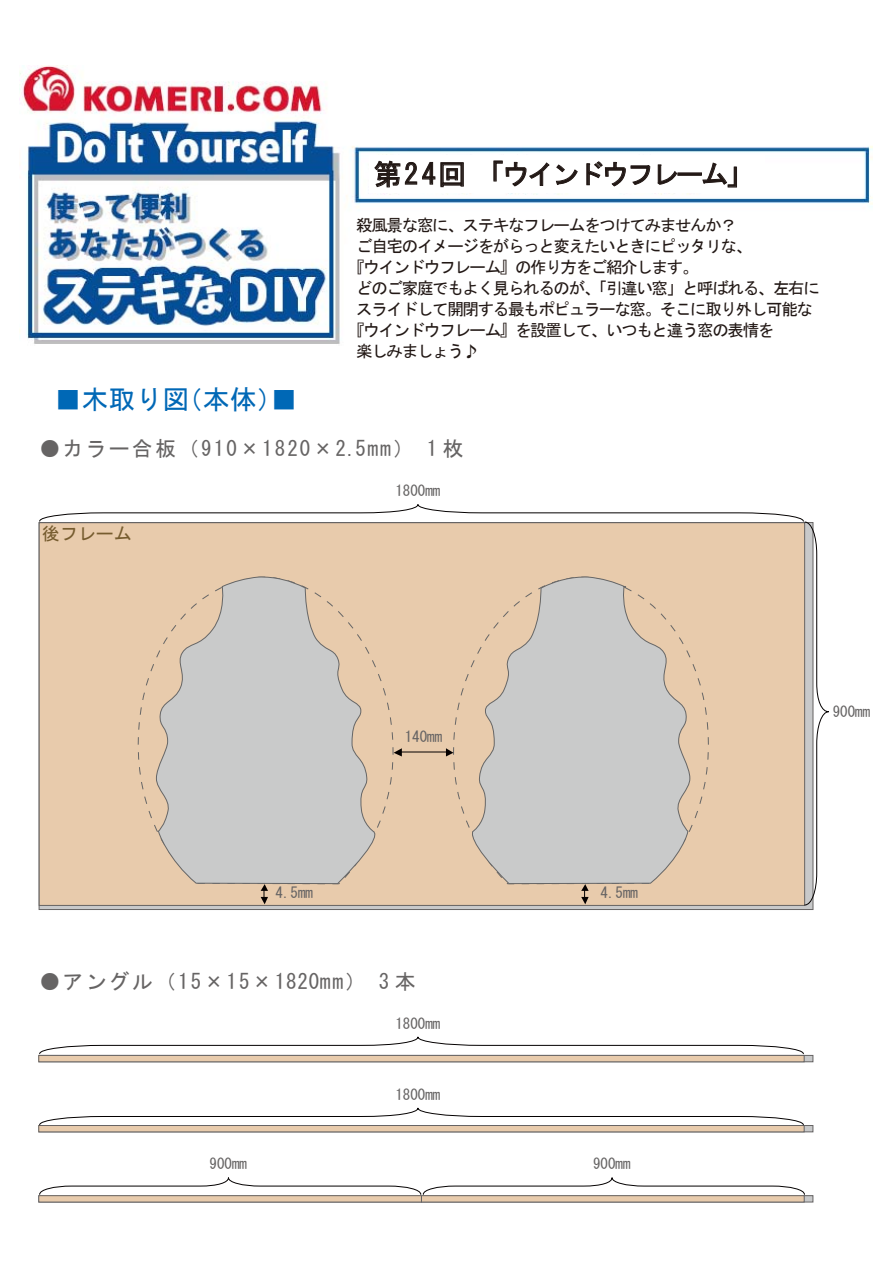
<style>
.page{position:relative;width:893px;height:1263px;background:#fff}
.page>*{position:absolute;margin:0;border:0;box-sizing:border-box;transform-origin:0 0}
.t1{font:27px "MS Gothic";letter-spacing:-.08em;color:#221815}
.t2{font:27px "MS Gothic";color:#0068b6}
.t3{font:21px "MS Gothic";letter-spacing:.1em;color:#666464}
.t4{font:18px "MS Gothic";color:#765c2f}
.t5{font:16.5px "MS Gothic";letter-spacing:-.08em;color:#221815}
.t6{font:15px "MS Gothic";color:#666464}
.s1{font-size:28.5px}
</style>
<div class="page">
<img style="left:20px;top:65px;width:853px;height:279px">
<div style="left:369px;top:155px;width:395px;height:38px;background:#fff"></div>
<svg style="left:374px;top:160px;width:90px;height:28px"></svg>
<svg style="left:493px;top:160px;width:56px;height:27px"></svg>
<svg style="left:556px;top:164px;width:22px;height:21px"></svg>
<svg style="left:586px;top:161px;width:64px;height:26px"></svg>
<svg style="left:657px;top:164px;width:21px;height:21px"></svg>
<svg style="left:702px;top:162px;width:35px;height:26px"></svg>
<div style="left:352px;top:220px;width:465px;height:49px;background:#fff"></div>
<div style="left:39px;top:1055px;width:765px;height:7px;background:#e8cbac"></div>
<div style="left:39px;top:1055px;width:765px;height:7px;border:1px solid #666464"></div>
<div style="left:39px;top:1125px;width:765px;height:7px;background:#e8cbac"></div>
<div style="left:39px;top:1125px;width:765px;height:7px;border:1px solid #666464"></div>
<div style="left:39px;top:1196px;width:382px;height:6px;background:#e8cbac"></div>
<div style="left:39px;top:1195px;width:383px;height:7px;border:1px solid #666464"></div>
<div style="left:421px;top:1196px;width:383px;height:6px;background:#e8cbac"></div>
<div style="left:421px;top:1195px;width:383px;height:7px;border:1px solid #666464"></div>
<svg style="left:39px;top:1036px;width:765px;height:18px"></svg>
<svg style="left:39px;top:1107px;width:765px;height:18px"></svg>
<svg style="left:39px;top:1177px;width:766px;height:18px"></svg>
<svg style="left:39px;top:504px;width:790px;height:402px"></svg>
<p class="t1" style="left:374px;top:161px;width:382px"><span class="s1">第2 4回　「</span>ウインドウフレーム<span class="s1">」</span></p>
<p class="t5" style="left:356px;top:217px;width:382px">殺風景な窓に、ステキなフレームをつけてみませんか？</p>
<p class="t5" style="left:356px;top:238px;width:398px">ご自宅のイメージをがらっと変えたいときにピッタリな、</p>
<p class="t5" style="left:348px;top:259px;width:352px">『ウインドウフレーム』の作り方をご紹介します。</p>
<p class="t5" style="left:356px;top:280px;width:465px">どのご家庭でもよく見られるのが、「引違い窓」と呼ばれる、左右に</p>
<p class="t5" style="left:356px;top:301px;width:458px">スライドして開閉する最もポピュラーな窓。そこに取り外し可能な</p>
<p class="t5" style="left:348px;top:322px;width:428px">『ウインドウフレーム』を設置して、いつもと違う窓の表情を</p>
<p class="t5" style="left:356px;top:343px;width:124px">楽しみましょう♪</p>
<p class="t2" style="left:54px;top:386px;width:244px">■木取り図（本体）■</p>
<p class="t3" style="left:40px;top:438px;width:425px">●カラー合板（910×1820×2.5mm）　1 枚</p>
<p class="t4" style="left:42px;top:524px;width:91px">後フレーム</p>
<p class="t6" style="left:395px;top:483px;width:46px">1800mm</p>
<p class="t6" style="left:405px;top:729px;width:39px">140mm</p>
<p class="t6" style="left:276px;top:885px;width:39px">4.5mm</p>
<p class="t6" style="left:601px;top:885px;width:39px">4.5mm</p>
<p class="t3" style="left:40px;top:971px;width:378px">●アングル（15×15×1820mm）　3 本</p>
<p class="t6" style="left:395px;top:1016px;width:46px">1800mm</p>
<p class="t6" style="left:395px;top:1087px;width:46px">1800mm</p>
<p class="t6" style="left:210px;top:1156px;width:39px">900mm</p>
<p class="t6" style="left:593px;top:1156px;width:39px">900mm</p>
<p class="t6" style="left:833px;top:704px;width:39px">900mm</p>
</div>
